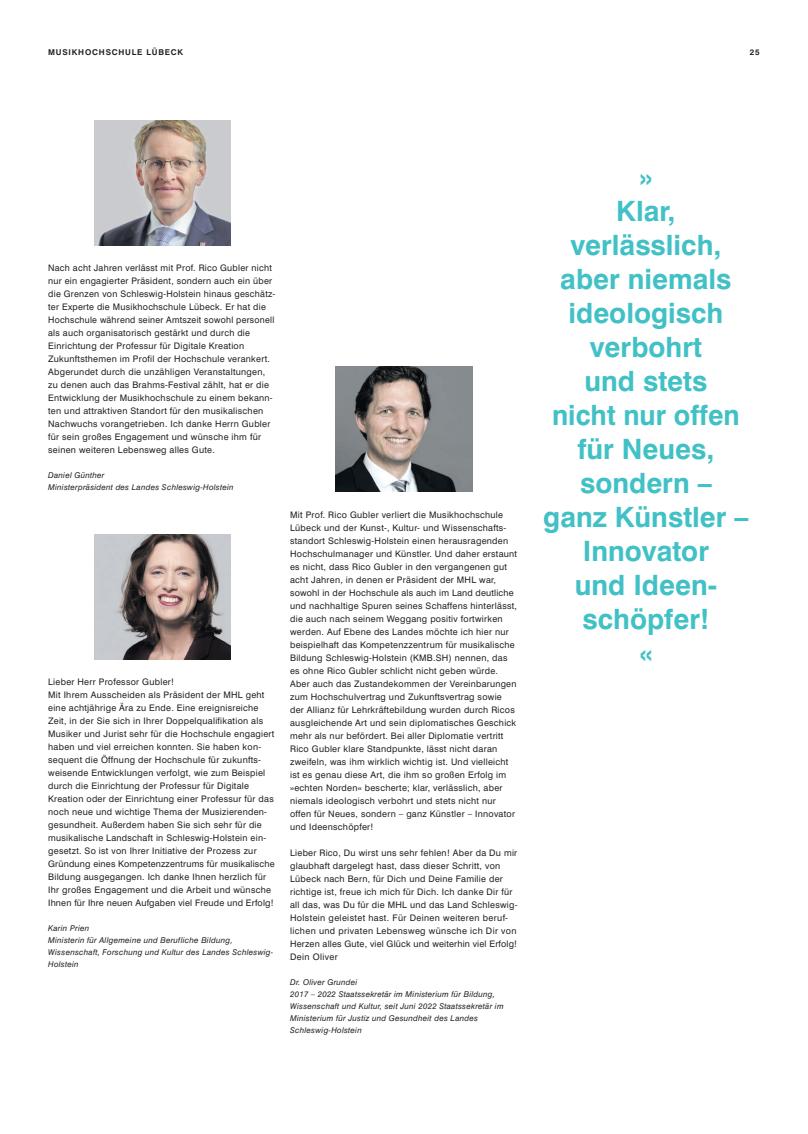
<style>
.page{position:relative;width:808px;height:1134px;background:#fff}
.page>*{position:absolute;margin:0;border:0;box-sizing:border-box;transform-origin:0 0}
.t1{font:700 28px/34px "Swiss 721 BT";color:#41c1c6;text-align:center}
.t2{font:9px/13px "Swiss 721 BT";letter-spacing:.03em;color:#231f20}
.t3{font:italic 8px/12px "Swiss 721 BT";letter-spacing:.03em;color:#231f20}
.t4{font:700 8px "Swiss 721 BT";letter-spacing:.1em;color:#231f20}
</style>
<div class="page">
<img style="left:94px;top:121px;width:136px;height:124px">
<img style="left:94px;top:535px;width:136px;height:124px">
<img style="left:336px;top:367px;width:136px;height:125px">
<p class="t4" style="left:48px;top:47px;width:136px">MUSIKHOCHSCHULE LÜBECK</p>
<p class="t4" style="left:750px;top:47px;width:11px">25</p>
<p class="t2" style="left:48px;top:262px;width:229px">Nach acht Jahren verlässt mit Prof. Rico Gubler nicht nur ein engagierter Präsident, sondern auch ein über die Grenzen von Schleswig-Holstein hinaus geschätz&shy;ter Experte die Musikhochschule Lübeck. Er hat die Hochschule während seiner Amtszeit sowohl personell als auch organisatorisch gestärkt und durch die Einrichtung der Professur für Digitale Kreation Zukunftsthemen im Profil der Hochschule verankert.<br>Abgerundet durch die unzähligen Veranstaltungen, zu denen auch das Brahms-Festival zählt, hat er die Entwicklung der Musikhochschule zu einem bekann&shy;ten und attraktiven Standort für den musikalischen Nachwuchs vorangetrieben. Ich danke Herrn Gubler für sein großes Engagement und wünsche ihm für seinen weiteren Lebensweg alles Gute.</p>
<p class="t3" style="left:48px;top:469px;width:187px">Daniel Günther<br>Ministerpräsident des Landes Schleswig-Holstein</p>
<p class="t2" style="left:48px;top:676px;width:228px">Lieber Herr Professor Gubler!<br>Mit Ihrem Ausscheiden als Präsident der MHL geht eine achtjährige Ära zu Ende. Eine ereignisreiche Zeit, in der Sie sich in Ihrer Doppelqualifikation als Musiker und Jurist sehr für die Hochschule engagiert haben und viel erreichen konnten. Sie haben kon&shy;sequent die Öffnung der Hochschule für zukunfts&shy;weisende Entwicklungen verfolgt, wie zum Beispiel durch die Einrichtung der Professur für Digitale Kreation oder der Einrichtung einer Professur für das noch neue und wichtige Thema der Musizierenden&shy;gesundheit. Außerdem haben Sie sich sehr für die musikalische Landschaft in Schleswig-Holstein ein&shy;gesetzt. So ist von Ihrer Initiative der Prozess zur Gründung eines Kompetenzzentrums für musikalische Bildung ausgegangen. Ich danke Ihnen herzlich für Ihr großes Engagement und die Arbeit und wünsche Ihnen für Ihre neuen Aufgaben viel Freude und Erfolg!</p>
<p class="t3" style="left:48px;top:922px;width:227px">Karin Prien<br>Ministerin für Allgemeine und Berufliche Bildung, Wissenschaft, Forschung und Kultur des Landes Schleswig-Holstein</p>
<p class="t2" style="left:290px;top:508px;width:229px">Mit Prof. Rico Gubler verliert die Musikhochschule Lübeck und der Kunst-, Kultur- und Wissenschafts&shy;standort Schleswig-Holstein einen herausragenden Hochschulmanager und Künstler. Und daher erstaunt es nicht, dass Rico Gubler in den vergangenen gut acht Jahren, in denen er Präsident der MHL war, sowohl in der Hochschule als auch im Land deutliche und nachhaltige Spuren seines Schaffens hinterlässt, die auch nach seinem Weggang positiv fortwirken werden. Auf Ebene des Landes möchte ich hier nur beispielhaft das Kompetenzzentrum für musikalische Bildung Schleswig-Holstein (KMB.SH) nennen, das es ohne Rico Gubler schlicht nicht geben würde.<br>Aber auch das Zustandekommen der Vereinbarungen zum Hochschulvertrag und Zukunftsvertrag sowie der Allianz für Lehrkräftebildung wurden durch Ricos ausgleichende Art und sein diplomatisches Geschick mehr als nur befördert. Bei aller Diplomatie vertritt Rico Gubler klare Standpunkte, lässt nicht daran zweifeln, was ihm wirklich wichtig ist. Und vielleicht ist es genau diese Art, die ihm so großen Erfolg im »echten Norden« bescherte; klar, verlässlich, aber niemals ideologisch verbohrt und stets nicht nur offen für Neues, sondern – ganz Künstler – Innovator und Ideenschöpfer!</p>
<p class="t2" style="left:290px;top:846px;width:229px">Lieber Rico, Du wirst uns sehr fehlen! Aber da Du mir glaubhaft dargelegt hast, dass dieser Schritt, von Lübeck nach Bern, für Dich und Deine Familie der richtige ist, freue ich mich für Dich. Ich danke Dir für all das, was Du für die MHL und das Land Schleswig-Holstein geleistet hast. Für Deinen weiteren beruf&shy;lichen und privaten Lebensweg wünsche ich Dir von Herzen alles Gute, viel Glück und weiterhin viel Erfolg!<br>Dein Oliver</p>
<p class="t3" style="left:290px;top:976px;width:215px">Dr. Oliver Grundei<br>2017 – 2022 Staatssekretär im Ministerium für Bildung, Wissenschaft und Kultur, seit Juni 2022 Staatssekretär im Ministerium für Justiz und Gesundheit des Landes Schleswig-Holstein</p>
<h1 class="t1" style="left:543px;top:160px;width:207px">»<br>Klar, verlässlich, aber niemals ideologisch verbohrt<br>und stets<br>nicht nur offen für Neues, sondern –<br>ganz Künstler –<br>Innovator<br>und Ideen&shy;schöpfer!<br>«</h1>
</div>
